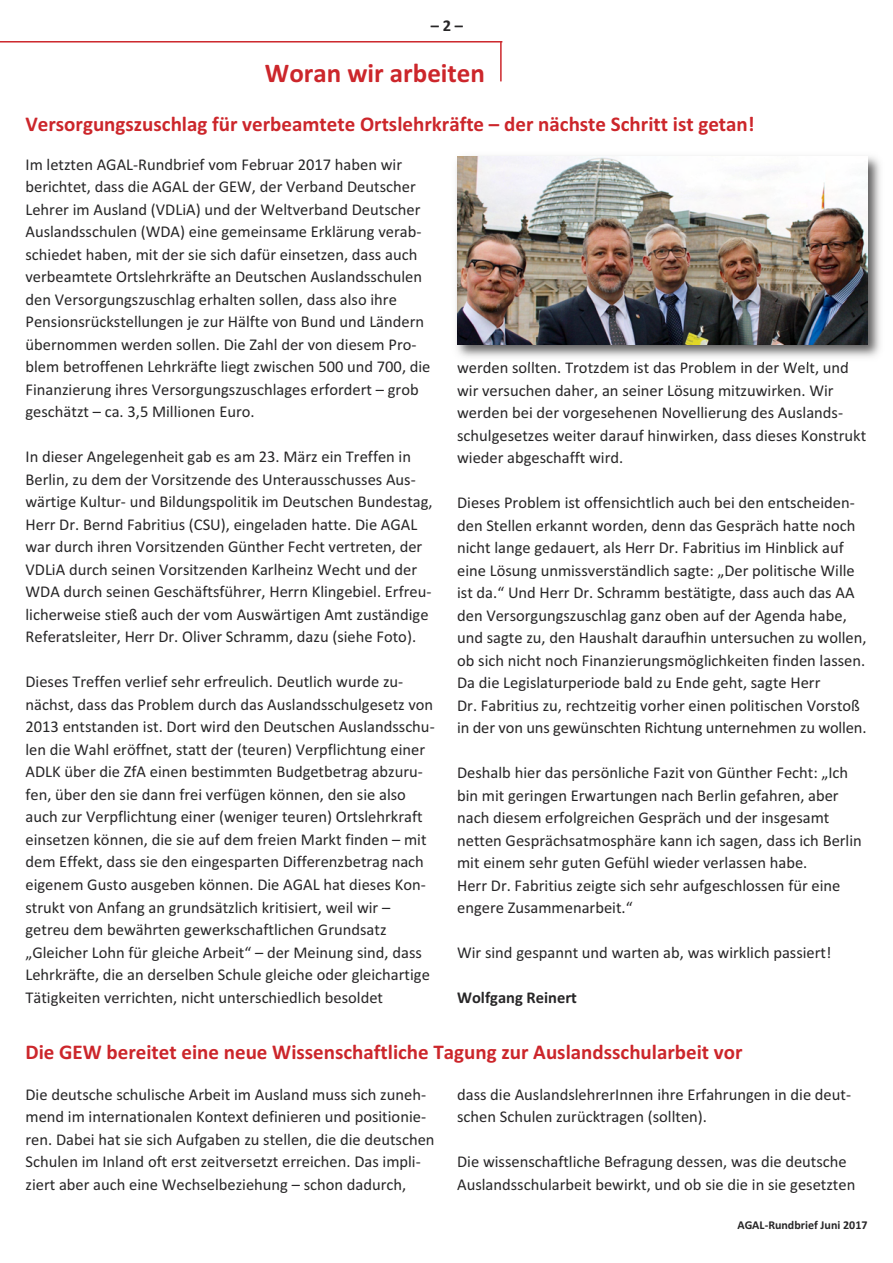
<style>
.page{position:relative;width:893px;height:1263px;background:#fff}
.page>*{position:absolute;margin:0;border:0;box-sizing:border-box;transform-origin:0 0}
.t1{font:700 27px "Calibri";color:#cc262b}
.t2{font:21px "Calibri Bold OTF";color:#cc262b}
.t3{font:16.5px/22.5px "Calibri";color:#272627}
.t4{font:16.5px "Calibri Bold OTF";color:#272627}
.t5{font:700 16.5px "Calibri";color:#272627}
.t6{font:700 12px "Calibri";color:#272627}
</style>
<div class="page">
<hr style="left:0;top:41px;width:502px;height:2px;background:#cc262b">
<hr style="left:500px;top:41px;width:2px;height:40px;background:#cc262b">
<img style="left:456px;top:156px;width:424px;height:208px">
<img style="left:457px;top:156px;width:410px;height:188px">
<p class="t5" style="left:431px;top:16px;width:34px">– 2 –</p>
<h1 class="t1" style="left:265px;top:56px;width:222px">Woran wir arbeiten</h1>
<p class="t2" style="left:26px;top:111px;width:731px">Versorgungszuschlag für verbeamtete Ortslehrkräfte – der nächste Schritt ist getan!</p>
<p class="t3" style="left:26px;top:153px;width:406px">Im letzten AGAL-Rundbrief vom Februar 2017 haben wir berichtet, dass die AGAL der GEW, der Verband Deutscher Lehrer im Ausland (VDLiA) und der Weltverband Deutscher Auslandsschulen (WDA) eine gemeinsame Erklärung verab&shy;schiedet haben, mit der sie sich dafür einsetzen, dass auch verbeamtete Ortslehrkräfte an Deutschen Auslandsschulen den Versorgungszuschlag erhalten sollen, dass also ihre Pensionsrückstellungen je zur Hälfte von Bund und Ländern übernommen werden sollen. Die Zahl der von diesem Pro&shy;blem betroffenen Lehrkräfte liegt zwischen 500 und 700, die Finanzierung ihres Versorgungszuschlages erfordert – grob geschätzt – ca. 3,5 Millionen Euro.</p>
<p class="t3" style="left:26px;top:445px;width:409px">In dieser Angelegenheit gab es am 23. März ein Treffen in Berlin, zu dem der Vorsitzende des Unterausschusses Aus&shy;wärtige Kultur- und Bildungspolitik im Deutschen Bundestag, Herr Dr. Bernd Fabritius (CSU), eingeladen hatte. Die AGAL war durch ihren Vorsitzenden Günther Fecht vertreten, der VDLiA durch seinen Vorsitzenden Karlheinz Wecht und der WDA durch seinen Geschäftsführer, Herrn Klingebiel. Erfreu&shy;licherweise stieß auch der vom Auswärtigen Amt zuständige Referatsleiter, Herr Dr. Oliver Schramm, dazu (siehe Foto).</p>
<p class="t3" style="left:26px;top:670px;width:411px">Dieses Treffen verlief sehr erfreulich. Deutlich wurde zu&shy;nächst, dass das Problem durch das Auslandsschulgesetz von 2013 entstanden ist. Dort wird den Deutschen Auslandsschu&shy;len die Wahl eröffnet, statt der (teuren) Verpflichtung einer ADLK über die ZfA einen bestimmten Budgetbetrag abzuru&shy;fen, über den sie dann frei verfügen können, den sie also auch zur Verpflichtung einer (weniger teuren) Ortslehrkraft einsetzen können, die sie auf dem freien Markt finden – mit dem Effekt, dass sie den eingesparten Differenzbetrag nach eigenem Gusto ausgeben können. Die AGAL hat dieses Kon&shy;strukt von Anfang an grundsätzlich kritisiert, weil wir – getreu dem bewährten gewerkschaftlichen Grundsatz „Gleicher Lohn für gleiche Arbeit“ – der Meinung sind, dass Lehrkräfte, die an derselben Schule gleiche oder gleichartige Tätigkeiten verrichten, nicht unterschiedlich besoldet</p>
<p class="t3" style="left:457px;top:356px;width:411px">werden sollten. Trotzdem ist das Problem in der Welt, und wir versuchen daher, an seiner Lösung mitzuwirken. Wir werden bei der vorgesehenen Novellierung des Auslands&shy;schulgesetzes weiter darauf hinwirken, dass dieses Konstrukt wieder abgeschafft wird.</p>
<p class="t3" style="left:457px;top:491px;width:411px">Dieses Problem ist offensichtlich auch bei den entscheiden&shy;den Stellen erkannt worden, denn das Gespräch hatte noch nicht lange gedauert, als Herr Dr. Fabritius im Hinblick auf eine Lösung unmissverständlich sagte: „Der politische Wille ist da.“ Und Herr Dr. Schramm bestätigte, dass auch das AA den Versorgungszuschlag ganz oben auf der Agenda habe, und sagte zu, den Haushalt daraufhin untersuchen zu wollen, ob sich nicht noch Finanzierungsmöglichkeiten finden lassen.<br>Da die Legislaturperiode bald zu Ende geht, sagte Herr<br>Dr. Fabritius zu, rechtzeitig vorher einen politischen Vorstoß in der von uns gewünschten Richtung unternehmen zu wollen.</p>
<p class="t3" style="left:457px;top:761px;width:406px">Deshalb hier das persönliche Fazit von Günther Fecht: „Ich bin mit geringen Erwartungen nach Berlin gefahren, aber nach diesem erfolgreichen Gespräch und der insgesamt netten Gesprächsatmosphäre kann ich sagen, dass ich Berlin mit einem sehr guten Gefühl wieder verlassen habe.<br>Herr Dr. Fabritius zeigte sich sehr aufgeschlossen für eine engere Zusammenarbeit.“</p>
<p class="t3" style="left:457px;top:941px;width:376px">Wir sind gespannt und warten ab, was wirklich passiert!</p>
<p class="t4" style="left:457px;top:988px;width:121px">Wolfgang Reinert</p>
<p class="t2" style="left:26px;top:1040px;width:718px">Die GEW bereitet eine neue Wissenschaftliche Tagung zur Auslandsschularbeit vor</p>
<p class="t3" style="left:26px;top:1082px;width:411px">Die deutsche schulische Arbeit im Ausland muss sich zuneh&shy;mend im internationalen Kontext definieren und positionie&shy;ren. Dabei hat sie sich Aufgaben zu stellen, die die deutschen Schulen im Inland oft erst zeitversetzt erreichen. Das impli&shy;ziert aber auch eine Wechselbeziehung – schon dadurch,</p>
<p class="t3" style="left:457px;top:1082px;width:395px">dass die AuslandslehrerInnen ihre Erfahrungen in die deut&shy;schen Schulen zurücktragen (sollten).</p>
<p class="t3" style="left:457px;top:1150px;width:400px">Die wissenschaftliche Befragung dessen, was die deutsche<br>Auslandsschularbeit bewirkt, und ob sie die in sie gesetzten</p>
<p class="t6" style="left:737px;top:1218px;width:132px">AGAL-Rundbrief Juni 2017</p>
</div>
